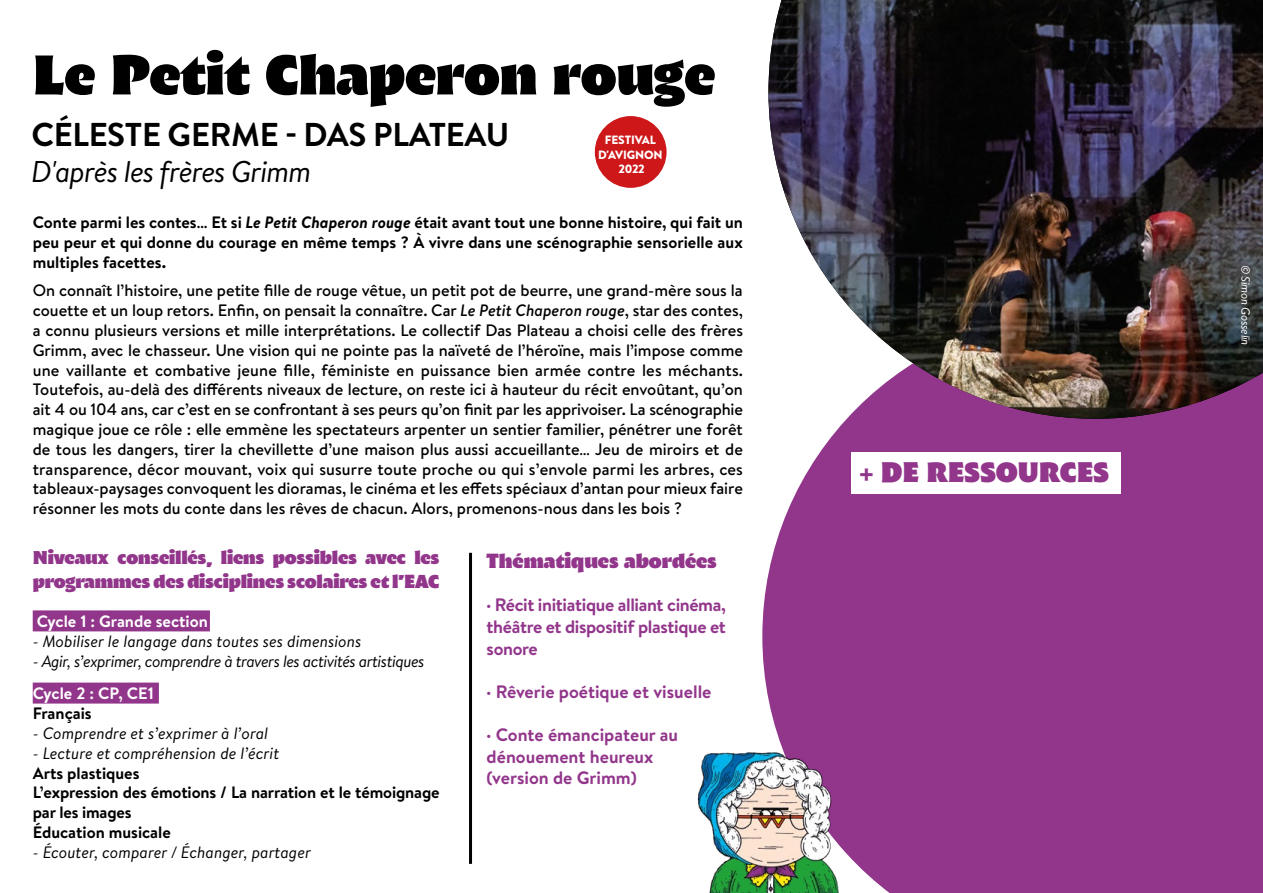
<style>
.page{position:relative;width:1263px;height:893px;background:#fff}
.page>*{position:absolute;margin:0;border:0;box-sizing:border-box;transform-origin:0 0}
.t1{font:54px "Malik Heavy Display";color:#000}
.t2{font:700 33px "Brandon Text";letter-spacing:-.01em;color:#000}
.t3{font:italic 30px "Brandon Text";letter-spacing:-.03em;color:#000}
.t4{font:27px "Malik Heavy Display";color:#92368b}
.t5{font:19.5px "Malik Heavy Display";color:#92368b}
.t6{font:700 18px/21.6px "Brandon Text";color:#92368b;text-align:justify}
.t7{font:18px/23.4px "Malik Heavy Display";letter-spacing:-.01em;color:#92368b}
.t8{font:500 16.5px/19.8px "Brandon Text";color:#000;text-align:justify}
.t9{font:700 16.5px/19.8px "Brandon Text";color:#000;text-align:justify}
.t10{font:italic 16.5px "Brandon Text";color:#000}
.t11{font:italic 16.5px "Brandon Text";letter-spacing:-.03em;color:#000}
.t12{font:700 16.5px "Brandon Text";color:#fff}
.t13{font:900 12px "Brandon Text";letter-spacing:-.01em;color:#fff}
.t14{font:italic 12px "Brandon Text";letter-spacing:-.03em;color:#fff}
.s1{font-style:italic}
</style>
<div class="page">
<div style="left:762px;top:419px;width:501px;height:474px;background:#92368b"></div>
<div style="left:595px;top:117px;width:71px;height:70px;background:#cd1719;border-radius:50%"></div>
<div style="left:595px;top:116px;width:71px;height:72px;border:2px solid #cd1719;border-radius:50%"></div>
<div style="left:33px;top:610px;width:177px;height:21px;background:#92368b"></div>
<div style="left:33px;top:683px;width:126px;height:21px;background:#92368b"></div>
<hr style="left:469px;top:553px;width:3px;height:311px;background:#000">
<div style="left:851px;top:452px;width:269px;height:41px;background:#fff"></div>
<img style="left:697px;top:733px;width:166px;height:160px">
<img style="left:768px;top:0;width:495px;height:419px">
<p class="t1" style="left:33px;top:35px;width:684px">Le Petit Chaperon rouge</p>
<p class="t2" style="left:31px;top:112px;width:479px">CÉLESTE GERME - DAS PLATEAU</p>
<p class="t3" style="left:31px;top:152px;width:282px">D'après les frères Grimm</p>
<p class="t13" style="left:605px;top:132px;width:52px">FESTIVAL</p>
<p class="t13" style="left:598px;top:146px;width:66px">D'AVIGNON</p>
<p class="t13" style="left:618px;top:161px;width:28px">2022</p>
<p class="t9" style="left:33px;top:212px;width:712px">Conte parmi les contes… Et si <span class="s1">Le Petit Chaperon rouge</span> était avant tout une bonne histoire, qui fait un peu peur et qui donne du courage en même temps ? À vivre dans une scénographie sensorielle aux multiples facettes.</p>
<p class="t8" style="left:33px;top:280px;width:712px">On connaît l’histoire, une petite fille de rouge vêtue, un petit pot de beurre, une grand-mère sous la couette et un loup retors. Enfin, on pensait la connaître. Car <span class="s1">Le Petit Chaperon rouge</span>, star des contes, a connu plusieurs versions et mille interprétations. Le collectif Das Plateau a choisi celle des frères Grimm, avec le chasseur. Une vision qui ne pointe pas la naïveté de l’héroïne, mais l’impose comme une vaillante et combative jeune fille, féministe en puissance bien armée contre les méchants.<br>Toutefois, au-delà des différents niveaux de lecture, on reste ici à hauteur du récit envoûtant, qu’on ait 4 ou 104 ans, car c’est en se confrontant à ses peurs qu’on finit par les apprivoiser. La scénographie magique joue ce rôle : elle emmène les spectateurs arpenter un sentier familier, pénétrer une forêt de tous les dangers, tirer la chevillette d’une maison plus aussi accueillante… Jeu de miroirs et de transparence, décor mouvant, voix qui susurre toute proche ou qui s’envole parmi les arbres, ces tableaux-paysages convoquent les dioramas, le cinéma et les effets spéciaux d’antan pour mieux faire résonner les mots du conte dans les rêves de chacun. Alors, promenons-nous dans les bois ?</p>
<p class="t7" style="left:33px;top:545px;width:408px">Niveaux conseillés, liens possibles avec les programmes des disciplines scolaires et l’EAC</p>
<p class="t12" style="left:37px;top:610px;width:173px">Cycle 1 : Grande section</p>
<p class="t10" style="left:33px;top:630px;width:330px">- Mobiliser le langage dans toutes ses dimensions</p>
<p class="t11" style="left:33px;top:650px;width:393px">- Agir, s’exprimer, comprendre à travers les activités artistiques</p>
<p class="t12" style="left:33px;top:682px;width:123px">Cycle 2 : CP, CE1</p>
<p class="t9" style="left:33px;top:703px;width:60px">Français</p>
<p class="t10" style="left:33px;top:722px;width:237px">- Comprendre et s’exprimer à l’oral</p>
<p class="t10" style="left:33px;top:742px;width:248px">- Lecture et compréhension de l’écrit</p>
<p class="t9" style="left:33px;top:762px;width:108px">Arts plastiques</p>
<p class="t9" style="left:33px;top:782px;width:408px">L’expression des émotions / La narration et le témoignage par les images</p>
<p class="t9" style="left:33px;top:822px;width:140px">Éducation musicale</p>
<p class="t10" style="left:33px;top:841px;width:280px">- Écouter, comparer / Échanger, partager</p>
<p class="t5" style="left:487px;top:547px;width:232px">Thématiques abordées</p>
<p class="t6" style="left:487px;top:594px;width:241px">· Récit initiatique alliant cinéma, théâtre et dispositif plastique et sonore</p>
<p class="t6" style="left:487px;top:680px;width:226px">· Rêverie poétique et visuelle</p>
<p class="t6" style="left:487px;top:723px;width:193px">· Conte émancipateur au</p>
<p class="t6" style="left:487px;top:745px;width:168px">dénouement heureux</p>
<p class="t6" style="left:487px;top:767px;width:152px">(version de Grimm)</p>
<p class="t4" style="left:860px;top:452px;width:251px">+ DE RESSOURCES</p>
<p class="t14" style="left:1254px;top:265px;width:82px;rotate:90deg">© Simon Gosselin</p>
</div>
